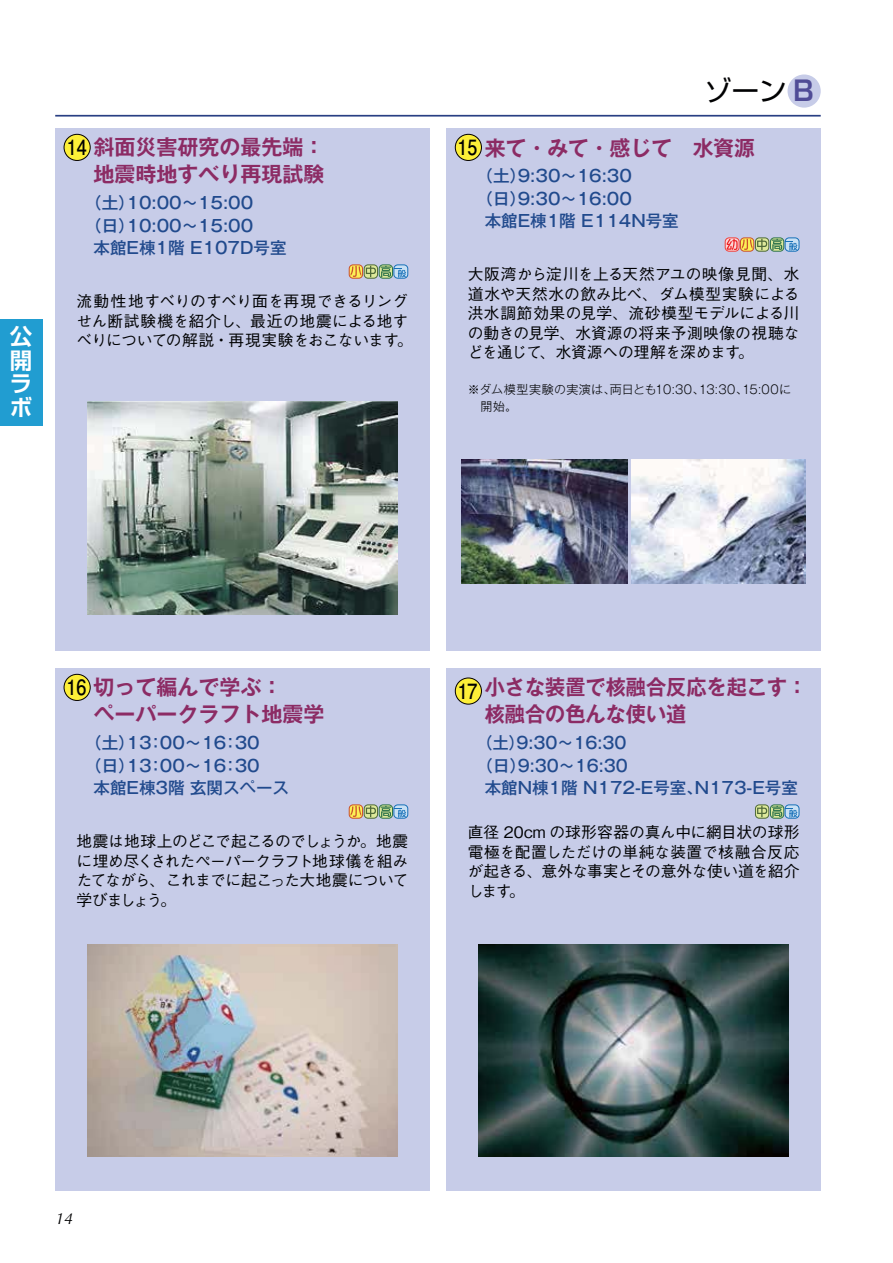
<style>
.page{position:relative;width:893px;height:1263px;background:#fff}
.page>*{position:absolute;margin:0;border:0;box-sizing:border-box;transform-origin:0 0}
.t1{font:27.3px "Shin Go Pro Regular 90 msp RKSJ H";color:#000102}
.t2{font:22.5px/23.7px "Shin Go Pro De Bold 90 msp RKSJ H";color:#fff;text-align:justify}
.t3{font:21px/27px "Gothic MB101 Pro De Bold 90 msp RKSJ H";color:#8c2b64}
.t4{font:21px/27px "Gothic MB101 Pro De Bold 90 msp RKSJ H";color:#8c2b64;scale:.96 1}
.t5{font:21px "Futo Go B101 Pro Bold 90 msp RKSJ H";color:#000102;scale:.85 1}
.t6{font:16.5px "Gothic MB101 Pro Medium 90 msp RKSJ H";color:#214a8d}
.t7{font:16.5px "Gothic MB101 Pro Medium 90 msp RKSJ H";color:#214a8d;scale:.96 1}
.t8{font:italic 15.9px "Optima LT Std";color:#000102}
.t9{font:15.75px/19.5px "Gothic BBB Pro Medium 90 msp RKSJ H";letter-spacing:-.02em;color:#000102;text-align:justify}
.t10{font:12px/16.5px "Gothic MB101 Pro Light 90 msp RKSJ H";letter-spacing:.03em;color:#000102}
.s1{font-family:"Futo Go B101 Pro Bold 90 msp RKSJ H";color:#000102}
.s2{font-family:"Shin Go Pro De Bold 90 msp RKSJ H";color:#504c96}
</style>
<div class="page">
<div style="left:0;top:319px;width:42px;height:106px;background:#219dd1"></div>
<hr style="left:55px;top:115px;width:766px;height:2px;background:#293f83">
<div style="left:55px;top:668px;width:374px;height:523px;background:#c7cce8"></div>
<div style="left:349px;top:804px;width:14px;height:15px;border:1px solid #cb502c;border-radius:4px"></div>
<div style="left:364px;top:804px;width:14px;height:15px;border:1px solid #4f6b39;border-radius:4px"></div>
<div style="left:379px;top:804px;width:14px;height:15px;border:1px solid #2d734b;border-radius:4px"></div>
<div style="left:393px;top:804px;width:15px;height:15px;border:1px solid #1770b8;border-radius:4px"></div>
<svg style="left:351px;top:806px;width:55px;height:12px"></svg>
<img style="left:87px;top:944px;width:311px;height:213px">
<div style="left:64px;top:674px;width:26px;height:26px;background:#fdef38;border-radius:50%"></div>
<div style="left:64px;top:674px;width:27px;height:27px;border:1px solid #050100;border-radius:50%"></div>
<div style="left:446px;top:668px;width:375px;height:523px;background:#c7cce8"></div>
<div style="left:755px;top:804px;width:14px;height:15px;border:1px solid #4f6b39;border-radius:4px"></div>
<div style="left:770px;top:804px;width:14px;height:15px;border:1px solid #2d734b;border-radius:4px"></div>
<div style="left:785px;top:804px;width:14px;height:15px;border:1px solid #1770b8;border-radius:4px"></div>
<svg style="left:757px;top:806px;width:40px;height:12px"></svg>
<img style="left:478px;top:944px;width:311px;height:213px">
<div style="left:455px;top:678px;width:26px;height:26px;background:#fdef38;border-radius:50%"></div>
<div style="left:455px;top:678px;width:27px;height:26px;border:1px solid #050100;border-radius:50%"></div>
<div style="left:446px;top:128px;width:375px;height:523px;background:#c7cce8"></div>
<div style="left:725px;top:237px;width:14px;height:15px;border:1px solid #ef413d;border-radius:4px"></div>
<div style="left:740px;top:237px;width:14px;height:15px;border:1px solid #cb502c;border-radius:4px"></div>
<div style="left:755px;top:237px;width:14px;height:15px;border:1px solid #4f6b39;border-radius:4px"></div>
<div style="left:770px;top:237px;width:14px;height:15px;border:1px solid #2d734b;border-radius:4px"></div>
<div style="left:785px;top:237px;width:14px;height:15px;border:1px solid #1770b8;border-radius:4px"></div>
<svg style="left:726px;top:239px;width:71px;height:12px"></svg>
<div style="left:455px;top:134px;width:26px;height:26px;background:#fdef38;border-radius:50%"></div>
<div style="left:455px;top:134px;width:27px;height:27px;border:1px solid #050100;border-radius:50%"></div>
<img style="left:462px;top:459px;width:166px;height:125px">
<img style="left:631px;top:459px;width:174px;height:125px">
<div style="left:55px;top:128px;width:374px;height:523px;background:#c7cce8"></div>
<div style="left:349px;top:264px;width:14px;height:15px;border:1px solid #cb502c;border-radius:4px"></div>
<div style="left:364px;top:264px;width:14px;height:15px;border:1px solid #4f6b39;border-radius:4px"></div>
<div style="left:379px;top:264px;width:14px;height:15px;border:1px solid #2d734b;border-radius:4px"></div>
<div style="left:393px;top:264px;width:15px;height:15px;border:1px solid #1770b8;border-radius:4px"></div>
<svg style="left:351px;top:266px;width:55px;height:12px"></svg>
<img style="left:87px;top:402px;width:311px;height:212px">
<div style="left:64px;top:134px;width:26px;height:26px;background:#fdef38;border-radius:50%"></div>
<div style="left:64px;top:134px;width:27px;height:27px;border:1px solid #050100;border-radius:50%"></div>
<div style="left:787px;top:74px;width:34px;height:34px;background:#c7cce8;border-radius:50%"></div>
<h2 class="t2" style="left:10px;top:328px;width:24px">公開ラボ</h2>
<h3 class="t3" style="left:67px;top:136px;width:259px;text-align:right"><span class="s1">14</span> 斜面災害研究の最先端：地震時地すべり再現試験</h3>
<p class="t6" style="left:85px;top:197px;width:170px">（土）10:00～15:00</p>
<p class="t6" style="left:85px;top:219px;width:186px">（日）10:00～15:00　</p>
<p class="t6" style="left:93px;top:242px;width:195px">本館E棟1階 E107D号室</p>
<p class="t9" style="left:76px;top:294px;width:338px;text-align:left">流動性地すべりのすべり面を再現できるリングせん断試験機を紹介し、最近の地震による地すべりについての解説・再現実験をおこないます。</p>
<h1 class="t1" style="left:704px;top:81px;width:111px">ゾーン <span class="s2">B</span></h1>
<h3 class="t3" style="left:457px;top:138px;width:299px"><span class="s1">15</span> 来て・みて・感じて　水資源</h3>
<p class="t6" style="left:476px;top:170px;width:157px">（土）9:30～16:30</p>
<p class="t6" style="left:476px;top:192px;width:157px">（日）9:30～16:00</p>
<p class="t6" style="left:485px;top:215px;width:195px">本館E棟1階 E114N号室</p>
<p class="t9" style="left:468px;top:267px;width:333px">大阪湾から淀川を上る天然アユの映像見聞、水道水や天然水の飲み比べ、ダム模型実験による洪水調節効果の見学、流砂模型モデルによる川の動きの見学、水資源の将来予測映像の視聴などを通じて、水資源への理解を深めます。</p>
<p class="t10" style="left:480px;top:383px;width:312px;text-indent:-13px">※ダム模型実験の実演は、両日とも10:30、13:30、15:00に開始。</p>
<h3 class="t3" style="left:93px;top:676px;width:232px;text-indent:-27px"><span class="s1">16</span> 切って編んで学ぶ：<br>ペーパークラフト地震学</h3>
<p class="t6" style="left:85px;top:737px;width:176px">（土）13：00～16：30</p>
<p class="t6" style="left:85px;top:759px;width:176px">（日）13：00～16：30</p>
<p class="t6" style="left:93px;top:782px;width:197px">本館E棟3階 玄関スペース</p>
<p class="t9" style="left:76px;top:834px;width:333px">地震は地球上のどこで起こるのでしょうか。地震に埋め尽くされたペーパークラフト地球儀を組みたてながら、これまでに起こった大地震について学びましょう。</p>
<h3 class="t4" style="left:485px;top:676px;width:337px">小さな装置で核融合反応を起こす：核融合の色んな使い道</h3>
<p class="t7" style="left:477px;top:737px;width:157px">（土）9:30～16:30</p>
<p class="t6" style="left:476px;top:759px;width:153px">（日）9:30～16:30</p>
<p class="t6" style="left:485px;top:782px;width:315px">本館N棟1階 N172-E号室、N173-E号室</p>
<p class="t9" style="left:468px;top:825px;width:333px">直径 20cm の球形容器の真ん中に網目状の球形電極を配置しただけの単純な装置で核融合反応が起きる、意外な事実とその意外な使い道を紹介します。</p>
<h3 class="t5" style="left:458px;top:683px;width:25px">17</h3>
<p class="t8" style="left:55px;top:1210px;width:19px">14</p>
</div>
